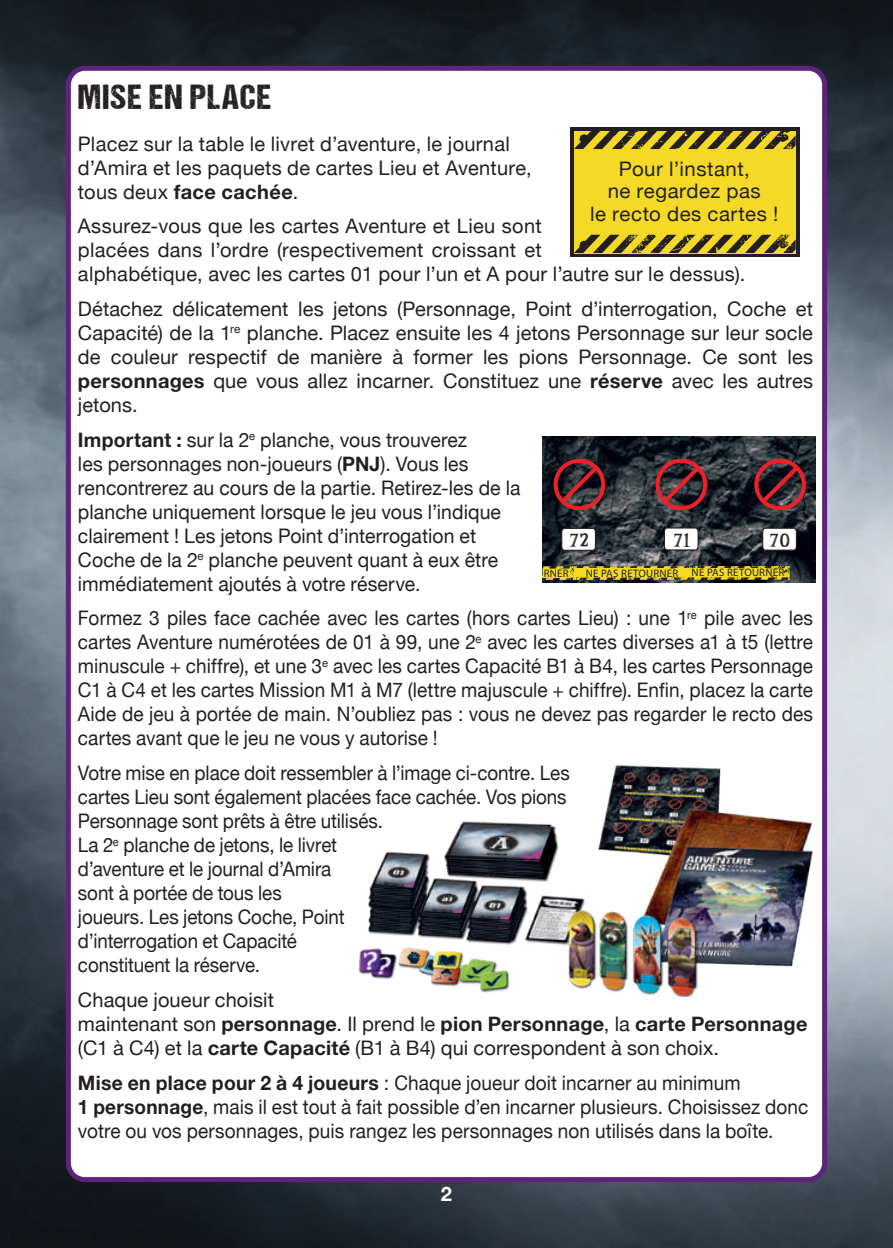
<style>
.page{position:relative;width:893px;height:1248px;background:#fff}
.page>*{position:absolute;margin:0;border:0;box-sizing:border-box;transform-origin:0 0}
.t1{font:35px "DCC Ash";letter-spacing:.04em;color:#231f20}
.t2{font:20px/24px "Helvetica Neue";letter-spacing:.005em;color:#231f20}
.t3{font:20px/24px "Helvetica Neue";letter-spacing:.005em;color:#231f20;text-align:justify;scale:.95 1}
.t4{font:20px/24px "Helvetica Neue";letter-spacing:.005em;color:#231f20;scale:.94 1}
.t5{font:700 20px "Helvetica Neue LT Std";letter-spacing:.015em;color:#231f20}
.t6{font:20px/22.5px "Helvetica Neue";letter-spacing:.025em;color:#231f20;text-align:center}
.t7{font:700 20px "Helvetica Neue LT Std";color:#fff}
.t8{font:16.75px "Strange Tales";letter-spacing:.09em;color:#231f20}
.t9{font:11px "Myriad Pro";letter-spacing:.02em;color:#231f20}
.s1{font-family:"Helvetica Neue";font-weight:400}
.s2{font-family:"Helvetica Neue LT Std";font-weight:700}
</style>
<div class="page">
<img style="left:0;top:0;width:893px;height:1247px">
<div style="left:68px;top:68px;width:757px;height:1111px;background:#fff;border-radius:17px"></div>
<div style="left:66px;top:66px;width:761px;height:1115px;border:5px solid #5e247c;border-radius:17px"></div>
<div style="left:570px;top:127px;width:230px;height:130px;background:#231f20"></div>
<svg style="left:574px;top:129px;width:222px;height:125px;background:#d4bd25"></svg>
<img style="left:543px;top:436px;width:272px;height:146px">
<svg style="left:762px;top:527px;width:35px;height:24px"></svg>
<svg style="left:664px;top:527px;width:35px;height:23px"></svg>
<svg style="left:561px;top:527px;width:35px;height:24px"></svg>
<svg style="left:554px;top:458px;width:51px;height:52px;background:#5c252d"></svg>
<svg style="left:656px;top:458px;width:51px;height:52px;background:#612a31"></svg>
<svg style="left:754px;top:458px;width:52px;height:52px;background:#5c262d"></svg>
<svg style="left:543px;top:566px;width:247px;height:14px;background:#9f8e23"></svg>
<div style="left:543px;top:568px;width:27px;height:9px;background:#f4da26"></div>
<div style="left:574px;top:568px;width:93px;height:9px;background:#f4da26"></div>
<div style="left:675px;top:568px;width:91px;height:9px;background:#f4da26"></div>
<img style="left:358px;top:764px;width:455px;height:232px">
<h1 class="t1" style="left:78px;top:78px;width:195px">MISE EN PLACE</h1>
<p class="t2" style="left:78px;top:131px;width:455px">Placez sur la table le livret d’aventure, le journal d’Amira et les paquets de cartes Lieu et Aventure,</p>
<p class="t5" style="left:78px;top:179px;width:222px"><span class="s1">tous deux</span> face cachée<span class="s1">.</span></p>
<p class="t2" style="left:78px;top:214px;width:669px">Assurez-vous que les cartes Aventure et Lieu sont<br>placées dans l’ordre (respectivement croissant et<br>alphabétique, avec les cartes 01 pour l’un et A pour l’autre sur le dessus).</p>
<p class="t2" style="left:78px;top:296px;width:737px;text-align:justify">Détachez délicatement les jetons (Personnage, Point d’interrogation, Coche et Capacité) de la 1<sup>re</sup> planche. Placez ensuite les 4 jetons Personnage sur leur socle de couleur respectif de manière à former les pions Personnage. Ce sont les <span class="s2">personnages</span> que vous allez incarner. Constituez une <span class="s2">réserve</span> avec les autres jetons.</p>
<p class="t2" style="left:78px;top:427px;width:444px"><span class="s2">Important :</span> sur la 2<sup>e</sup> planche, vous trouverez<br>les personnages non-joueurs (<span class="s2">PNJ</span>). Vous les rencontrerez au cours de la partie. Retirez-les de la planche uniquement lorsque le jeu vous l’indique clairement ! Les jetons Point d’interrogation et Coche de la 2<sup>e</sup> planche peuvent quant à eux être immédiatement ajoutés à votre réserve.</p>
<p class="t3" style="left:78px;top:606px;width:775px">Formez 3 piles face cachée avec les cartes (hors cartes Lieu) : une 1<sup>re</sup> pile avec les cartes Aventure numérotées de 01 à 99, une 2<sup>e</sup> avec les cartes diverses a1 à t5 (lettre minuscule + chiffre), et une 3<sup>e</sup> avec les cartes Capacité B1 à B4, les cartes Personnage C1 à C4 et les cartes Mission M1 à M7 (lettre majuscule + chiffre). Enfin, placez la carte Aide de jeu à portée de main. N’oubliez pas : vous ne devez pas regarder le recto des cartes avant que le jeu ne vous y autorise !</p>
<p class="t4" style="left:78px;top:760px;width:525px">Votre mise en place doit ressembler à l’image ci-contre. Les cartes Lieu sont également placées face cachée. Vos pions Personnage sont prêts à être utilisés.<br>La 2<sup>e</sup> planche de jetons, le livret<br>d’aventure et le journal d’Amira<br>sont à portée de tous les<br>joueurs. Les jetons Coche, Point<br>d’interrogation et Capacité<br>constituent la réserve.</p>
<p class="t2" style="left:78px;top:987px;width:198px">Chaque joueur choisit</p>
<p class="t5" style="left:78px;top:1011px;width:731px"><span class="s1">maintenant son</span> personnage<span class="s1">. Il prend le</span> pion Personnage<span class="s1">, la</span> carte Personnage</p>
<p class="t2" style="left:78px;top:1030px;width:664px;line-height:34.8px">(C1 à C4) et la <span class="s2">carte Capacité</span> (B1 à B4) qui correspondent à son choix.<br><span class="s2">Mise en place pour 2 à 4 joueurs</span> : Chaque joueur doit incarner au minimum</p>
<p class="t3" style="left:78px;top:1094px;width:770px"><span class="s2">1 personnage</span>, mais il est tout à fait possible d’en incarner plusieurs. Choisissez donc votre ou vos personnages, puis rangez les personnages non utilisés dans la boîte.</p>
<p class="t6" style="left:590px;top:157px;width:190px">Pour l’instant,<br>ne regardez pas<br>le recto des cartes !</p>
<p class="t8" style="left:468px;top:529px;width:20px">73</p>
<p class="t8" style="left:570px;top:529px;width:20px">72</p>
<p class="t8" style="left:674px;top:529px;width:17px">71</p>
<p class="t8" style="left:770px;top:529px;width:21px">70</p>
<p class="t9" style="left:586px;top:566px;width:200px">NE PAS RETOURNER NE PAS RETOURNER</p>
<p class="t8" style="left:467px;top:664px;width:20px">77</p>
<p class="t8" style="left:570px;top:664px;width:20px">76</p>
<p class="t8" style="left:672px;top:664px;width:20px">75</p>
<p class="t8" style="left:770px;top:664px;width:21px">74</p>
<p class="t9" style="left:476px;top:702px;width:94px">NE PAS RETOURNER</p>
<p class="t9" style="left:585px;top:701px;width:200px">NE PAS RETOURNER NE PAS RETOURNER</p>
<p class="t8" style="left:465px;top:799px;width:22px">00</p>
<p class="t7" style="left:441px;top:1180px;width:13px">2</p>
</div>
